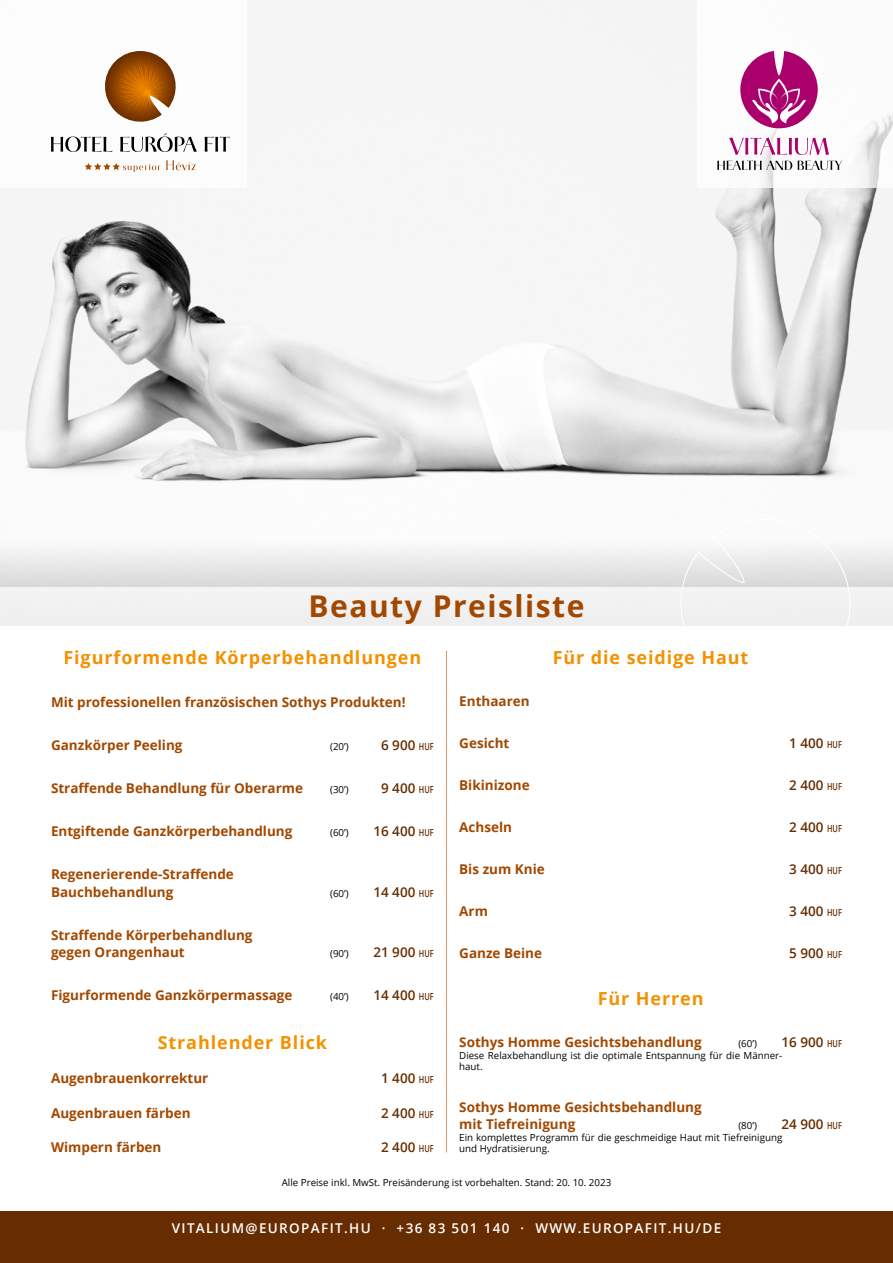
<style>
.page{position:relative;width:893px;height:1263px;background:#fff}
.page>*{position:absolute;margin:0;border:0;box-sizing:border-box;transform-origin:0 0}
.Cím{font:700 30px "Open Sans";letter-spacing:.05em;color:#a24800}
.Alcím{font:700 18px "Open Sans";letter-spacing:.05em;color:#f39100}
.Kezelés{font:700 13.5px/17.5px "Open Sans";color:#a24800}
.Kezelés-2{font:600 13.5px "Open Sans";color:#672d00}
.t1{font:600 13.5px "Open Sans";letter-spacing:.1em;color:#fff}
.Részletek_ár_beütés{font:9.75px/11.9px "Open Sans";color:#000}
.Kezelés-3{font:9.75px "Open Sans";color:#000}
.s1{font-size:9.75px}
</style>
<div class="page">
<div style="left:0;top:1212px;width:893px;height:51px;background:#672d00"></div>
<img style="left:0;top:0;width:893px;height:482px">
<svg style="left:0;top:545px;width:893px;height:42px;fill:#e7e7e7"></svg>
<svg style="left:673px;top:545px;width:185px;height:42px"></svg>
<hr style="left:446px;top:651px;width:1px;height:501px;background:#d39e74">
<div style="left:0;top:587px;width:893px;height:42px;background:#f1f1f1"></div>
<div style="left:0;top:0;width:247px;height:187px;background:#fff"></div>
<div style="left:697px;top:0;width:196px;height:187px;background:#fff"></div>
<svg style="left:717px;top:161px;width:125px;height:9px"></svg>
<svg style="left:729px;top:138px;width:100px;height:17px"></svg>
<svg style="left:740px;top:51px;width:78px;height:77px"></svg>
<svg style="left:85px;top:160px;width:111px;height:12px"></svg>
<svg style="left:51px;top:133px;width:179px;height:19px"></svg>
<svg style="left:105px;top:51px;width:71px;height:71px"></svg>
<p class="Cím" style="left:309px;top:585px;width:277px">Beauty Preisliste</p>
<p class="Alcím" style="left:63px;top:645px;width:359px">Figurformende Körperbehandlungen</p>
<p class="Kezelés" style="left:51px;top:693px;width:356px">Mit professionellen französischen Sothys Produkten!</p>
<p class="Kezelés" style="left:51px;top:736px;width:133px">Ganzkörper Peeling</p>
<p class="Kezelés-3" style="left:330px;top:740px;width:20px">(20’)</p>
<p class="Kezelés-2" style="left:381px;top:736px;width:54px">6 900 <span class="s1">HUF</span></p>
<p class="Kezelés" style="left:51px;top:779px;width:254px">Straffende Behandlung für Oberarme</p>
<p class="Kezelés-3" style="left:330px;top:783px;width:20px">(30’)</p>
<p class="Kezelés-2" style="left:381px;top:779px;width:54px">9 400 <span class="s1">HUF</span></p>
<p class="Kezelés" style="left:51px;top:822px;width:243px">Entgiftende Ganzkörperbehandlung</p>
<p class="Kezelés-3" style="left:330px;top:826px;width:20px">(60’)</p>
<p class="Kezelés-2" style="left:373px;top:822px;width:62px">16 400 <span class="s1">HUF</span></p>
<p class="Kezelés" style="left:51px;top:865px;width:184px">Regenerierende-Straffende<br>Bauchbehandlung</p>
<p class="Kezelés-3" style="left:330px;top:887px;width:20px">(60’)</p>
<p class="Kezelés-2" style="left:373px;top:883px;width:62px">14 400 <span class="s1">HUF</span></p>
<p class="Kezelés" style="left:51px;top:926px;width:203px">Straffende Körperbehandlung gegen Orangenhaut</p>
<p class="Kezelés-3" style="left:330px;top:947px;width:20px">(90’)</p>
<p class="Kezelés-2" style="left:373px;top:943px;width:62px">21 900 <span class="s1">HUF</span></p>
<p class="Kezelés" style="left:51px;top:986px;width:243px">Figurformende Ganzkörpermassage</p>
<p class="Kezelés-3" style="left:330px;top:990px;width:20px">(40’)</p>
<p class="Kezelés-2" style="left:373px;top:986px;width:62px">14 400 <span class="s1">HUF</span></p>
<p class="Alcím" style="left:158px;top:1030px;width:171px">Strahlender Blick</p>
<p class="Kezelés" style="left:51px;top:1069px;width:159px">Augenbrauenkorrektur</p>
<p class="Kezelés-2" style="left:381px;top:1069px;width:54px">1 400 <span class="s1">HUF</span></p>
<p class="Kezelés" style="left:51px;top:1104px;width:141px">Augenbrauen färben</p>
<p class="Kezelés-2" style="left:381px;top:1104px;width:54px">2 400 <span class="s1">HUF</span></p>
<p class="Kezelés" style="left:51px;top:1138px;width:112px">Wimpern färben</p>
<p class="Kezelés-2" style="left:381px;top:1138px;width:54px">2 400 <span class="s1">HUF</span></p>
<p class="Alcím" style="left:553px;top:645px;width:197px">Für die seidige Haut</p>
<p class="Kezelés" style="left:459px;top:692px;width:72px">Enthaaren</p>
<p class="Kezelés" style="left:459px;top:734px;width:52px">Gesicht</p>
<p class="Kezelés-2" style="left:789px;top:734px;width:54px">1 400 <span class="s1">HUF</span></p>
<p class="Kezelés" style="left:459px;top:776px;width:72px">Bikinizone</p>
<p class="Kezelés-2" style="left:789px;top:776px;width:54px">2 400 <span class="s1">HUF</span></p>
<p class="Kezelés" style="left:459px;top:818px;width:54px">Achseln</p>
<p class="Kezelés-2" style="left:789px;top:818px;width:54px">2 400 <span class="s1">HUF</span></p>
<p class="Kezelés" style="left:459px;top:860px;width:87px">Bis zum Knie</p>
<p class="Kezelés-2" style="left:789px;top:860px;width:54px">3 400 <span class="s1">HUF</span></p>
<p class="Kezelés" style="left:459px;top:902px;width:30px">Arm</p>
<p class="Kezelés-2" style="left:789px;top:901px;width:54px">3 400 <span class="s1">HUF</span></p>
<p class="Kezelés" style="left:459px;top:943px;width:84px">Ganze Beine</p>
<p class="Kezelés-2" style="left:789px;top:943px;width:54px">5 900 <span class="s1">HUF</span></p>
<p class="Alcím" style="left:598px;top:985px;width:107px">Für Herren</p>
<p class="Kezelés" style="left:459px;top:1033px;width:244px">Sothys Homme Gesichtsbehandlung</p>
<p class="Kezelés-3" style="left:738px;top:1036px;width:20px">(60’)</p>
<p class="Kezelés-2" style="left:782px;top:1032px;width:62px">16 900 <span class="s1">HUF</span></p>
<p class="Részletek_ár_beütés" style="left:459px;top:1049px;width:325px">Diese Relaxbehandlung ist die optimale Entspannung für die Männer&shy;haut.</p>
<p class="Kezelés" style="left:459px;top:1099px;width:244px;line-height:16.4px">Sothys Homme Gesichtsbehandlung mit Tiefreinigung</p>
<p class="Kezelés-3" style="left:738px;top:1118px;width:20px">(80’)</p>
<p class="Kezelés-2" style="left:782px;top:1114px;width:62px">24 900 <span class="s1">HUF</span></p>
<p class="Részletek_ár_beütés" style="left:459px;top:1131px;width:325px">Ein komplettes Programm für die geschmeidige Haut mit Tiefreinigung und Hydratisierung.</p>
<p class="Részletek_ár_beütés" style="left:282px;top:1177px;width:331px">Alle Preise inkl. MwSt. Preisänderung ist vorbehalten. Stand: 20. 10. 2023</p>
<p class="t1" style="left:172px;top:1219px;width:551px">VITALIUM@EUROPAFIT.HU · +36 83 501 140 · WWW.EUROPAFIT.HU/DE</p>
</div>
